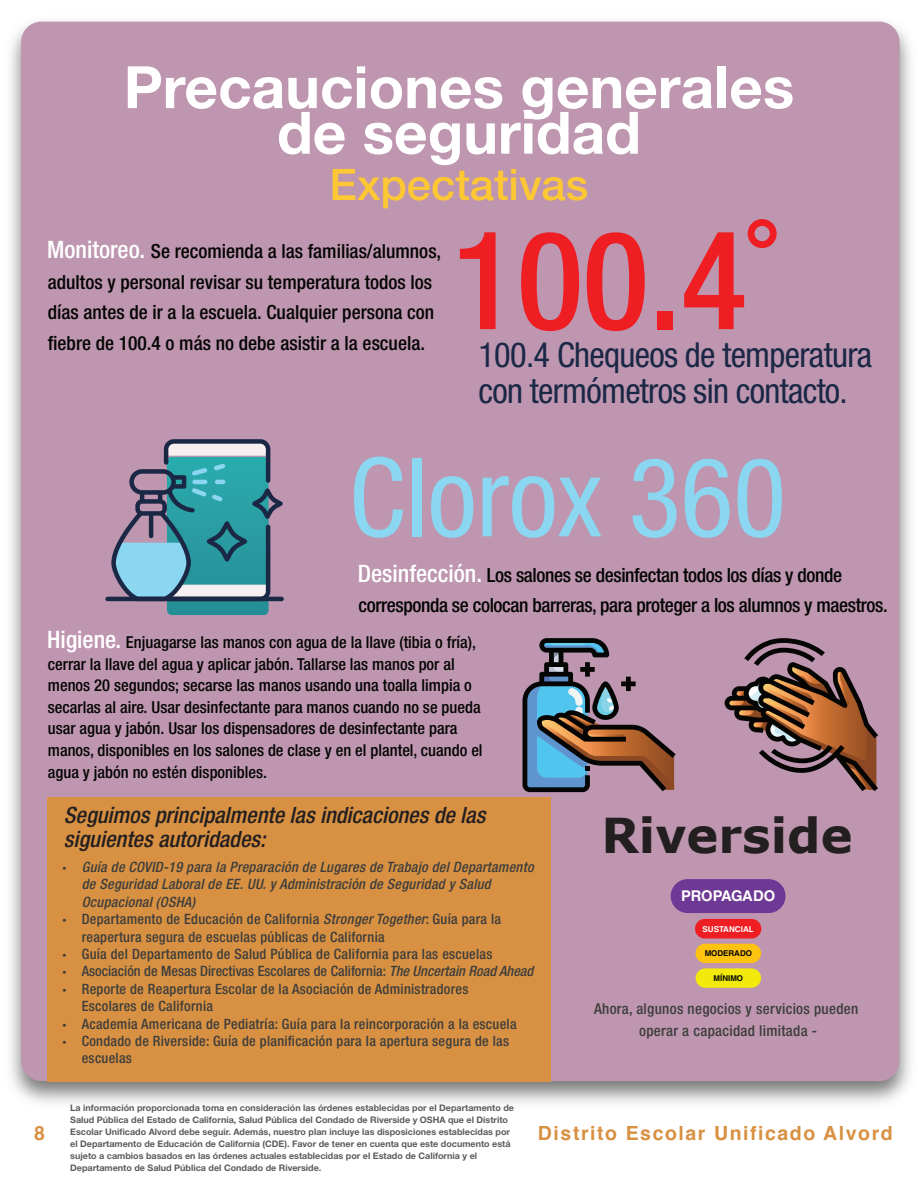
<style>
.page{position:relative;width:918px;height:1188px;background:#fff}
.page>*{position:absolute;margin:0;border:0;box-sizing:border-box;transform-origin:0 0}
.t1{font:condensed 109.5px "Helvetica Neue LT Std";color:#8bd6f0}
.t2{font:700 58.5px/45.6px "Helvetica Neue LT Std";color:#fff;text-align:center}
.t3{font:700 48px "Verdana";color:#231f20}
.t4{font:500 43.5px "Helvetica Neue LT Std";color:#fec734}
.t5{font:condensed 34.5px/36.6px "Helvetica Neue LT Std";letter-spacing:-.02em;color:#1a2846}
.t6{font:italic 500 condensed 22.5px/24.6px "Helvetica Neue LT Std";color:#231f20}
.t7{font:500 condensed 19.5px/30.6px "Helvetica Neue LT Std";color:#040503}
.t8{font:500 condensed 19.5px/30.6px "Helvetica Neue LT Std";letter-spacing:-.02em;color:#040503}
.t9{font:700 19.5px "Helvetica";letter-spacing:.08em;color:#d89142}
.t10{font:500 condensed 16.5px/21.6px "Helvetica Neue LT Std";color:#040503}
.t11{font:500 condensed 15px/21.6px "Helvetica Neue LT Std";letter-spacing:.02em;color:#3d3d3c;text-align:center}
.t12{font:700 14.85px "Helvetica LT Std";letter-spacing:-.01em;color:#fff}
.t13{font:500 condensed 14.25px/17.4px "Helvetica Neue LT Std";letter-spacing:.02em;color:#3d3d3c}
.t14{font:italic 500 condensed 14.25px/17.4px "Helvetica Neue LT Std";letter-spacing:.02em;color:#3d3d3c}
.t15{font:500 condensed 14.25px "Helvetica Neue LT Std";color:#3d3d3c}
.t16{font:700 9px/12px "Helvetica Neue LT Std";color:#5b5b5b}
.t17{font:700 8.1px "Helvetica LT Std";color:#fff}
.t18{font:700 7.95px "Helvetica LT Std";color:#040503}
.s1{font-size:24px;color:#fff}
.s2{font-family:"Myriad Pro";font-weight:400;font-style:normal;font-stretch:normal}
.s3{font-family:"Myriad Pro";font-weight:400;font-stretch:normal}
.s4{font-style:italic}
</style>
<div class="page">
<img style="left:10px;top:21px;width:901px;height:1082px">
<div style="left:21px;top:22px;width:879px;height:1059px;background:#be96b0;border-radius:20px"></div>
<svg style="left:460px;top:232px;width:36px;height:97px"></svg>
<svg style="left:521px;top:232px;width:58px;height:99px"></svg>
<svg style="left:587px;top:232px;width:58px;height:99px"></svg>
<div style="left:657px;top:311px;width:16px;height:18px;background:#ee1e23"></div>
<svg style="left:684px;top:219px;width:93px;height:110px"></svg>
<svg style="left:105px;top:597px;width:179px;height:4px"></svg>
<svg style="left:111px;top:439px;width:172px;height:176px"></svg>
<svg style="left:523px;top:638px;width:153px;height:154px"></svg>
<svg style="left:725px;top:638px;width:153px;height:153px"></svg>
<div style="left:47px;top:797px;width:504px;height:284px;background:#d89142"></div>
<div style="left:695px;top:919px;width:66px;height:20px;background:#ee1e23;border-radius:10px"></div>
<div style="left:696px;top:944px;width:65px;height:19px;background:#fec210;border-radius:10px"></div>
<div style="left:696px;top:968px;width:65px;height:20px;background:#f2ea0c;border-radius:10px"></div>
<div style="left:671px;top:879px;width:115px;height:34px;background:#6e3895;border-radius:17px"></div>
<h2 class="t2" style="left:124px;top:63px;width:672px">Precauciones generales de seguridad</h2>
<h3 class="t4" style="left:330px;top:159px;width:260px">Expectativas</h3>
<h3 class="t7" style="left:47px;top:236px;width:396px"><span class="s1">Monitoreo.</span> Se recomienda a las familias/alumnos, adultos y personal revisar su temperatura todos los días antes de ir a la escuela. Cualquier persona con fiebre de 100.4 o más no debe asistir a la escuela.</h3>
<h3 class="t5" style="left:478px;top:336px;width:395px">100.4 Chequeos de temperatura con termómetros sin contacto.</h3>
<h1 class="t1" style="left:349px;top:434px;width:439px">Clorox 360</h1>
<h3 class="t8" style="left:358px;top:559px;width:531px"><span class="s1">Desinfección.</span> Los salones se desinfectan todos los días y donde corresponda se colocan barreras, para proteger a los alumnos y maestros.</h3>
<p class="t10" style="left:47px;top:631px;width:437px"><span class="s1">Higiene.</span> Enjuagarse las manos con agua de la llave (tibia o fría), cerrar la llave del agua y aplicar jabón. Tallarse las manos por al menos 20 segundos; secarse las manos usando una toalla limpia o secarlas al aire. Usar desinfectante para manos cuando no se pueda usar agua y jabón. Usar los dispensadores de desinfectante para manos, disponibles en los salones de clase y en el plantel, cuando el agua y jabón no estén disponibles.</p>
<h3 class="t6" style="left:64px;top:803px;width:423px">Seguimos principalmente las indicaciones de las siguientes autoridades:</h3>
<h3 class="t3" style="left:601px;top:805px;width:253px">Riverside</h3>
<h3 class="t9" style="left:34px;top:1117px;width:12px">8</h3>
<h3 class="t14" style="left:82px;top:859px;width:453px;text-indent:-19px"><span class="s2">•</span> Guía de COVID-19 para la Preparación de Lugares de Trabajo del Departamento de Seguridad Laboral de EE. UU. y Administración de Seguridad y Salud<br>Ocupacional (OSHA)</h3>
<h3 class="t13" style="left:82px;top:910px;width:421px;text-indent:-19px"><span class="s3">•</span> Departamento de Educación de California <span class="s4">Stronger Together</span>: Guía para la reapertura segura de escuelas públicas de California</h3>
<h3 class="t13" style="left:62px;top:945px;width:432px"><span class="s3">•</span> Guía del Departamento de Salud Pública de California para las escuelas</h3>
<h3 class="t15" style="left:62px;top:963px;width:472px"><span class="s3">•</span> Asociación de Mesas Directivas Escolares de California: <span class="s4">The Uncertain Road Ahead</span></h3>
<h3 class="t13" style="left:82px;top:980px;width:388px;text-indent:-19px"><span class="s3">•</span> Reporte de Reapertura Escolar de la Asociación de Administradores<br>Escolares de California</h3>
<h3 class="t13" style="left:62px;top:1015px;width:456px"><span class="s3">•</span> Academia Americana de Pediatría: Guía para la reincorporación a la escuela</h3>
<h3 class="t13" style="left:82px;top:1032px;width:429px;text-indent:-19px"><span class="s3">•</span> Condado de Riverside: Guía de planificación para la apertura segura de las escuelas</h3>
<h3 class="t12" style="left:681px;top:886px;width:96px">PROPAGADO</h3>
<p class="t17" style="left:703px;top:924px;width:53px">SUSTANCIAL</p>
<p class="t18" style="left:705px;top:949px;width:49px">MODERADO</p>
<p class="t18" style="left:713px;top:973px;width:31px">MÍNIMO</p>
<h3 class="t11" style="left:594px;top:998px;width:266px">Ahora, algunos negocios y servicios pueden operar a capacidad limitada -</h3>
<p class="t16" style="left:70px;top:1102px;width:445px">La información proporcionada toma en consideración las órdenes establecidas por el Departamento de Salud Pública del Estado de California, Salud Pública del Condado de Riverside y OSHA que el Distrito Escolar Unificado Alvord debe seguir. Además, nuestro plan incluye las disposiciones establecidas por el Departamento de Educación de California (CDE). Favor de tener en cuenta que este documento está sujeto a cambios basados en las órdenes actuales establecidas por el Estado de California y el Departamento de Salud Pública del Condado de Riverside.</p>
<h3 class="t9" style="left:538px;top:1117px;width:356px">Distrito Escolar Unificado Alvord</h3>
</div>
